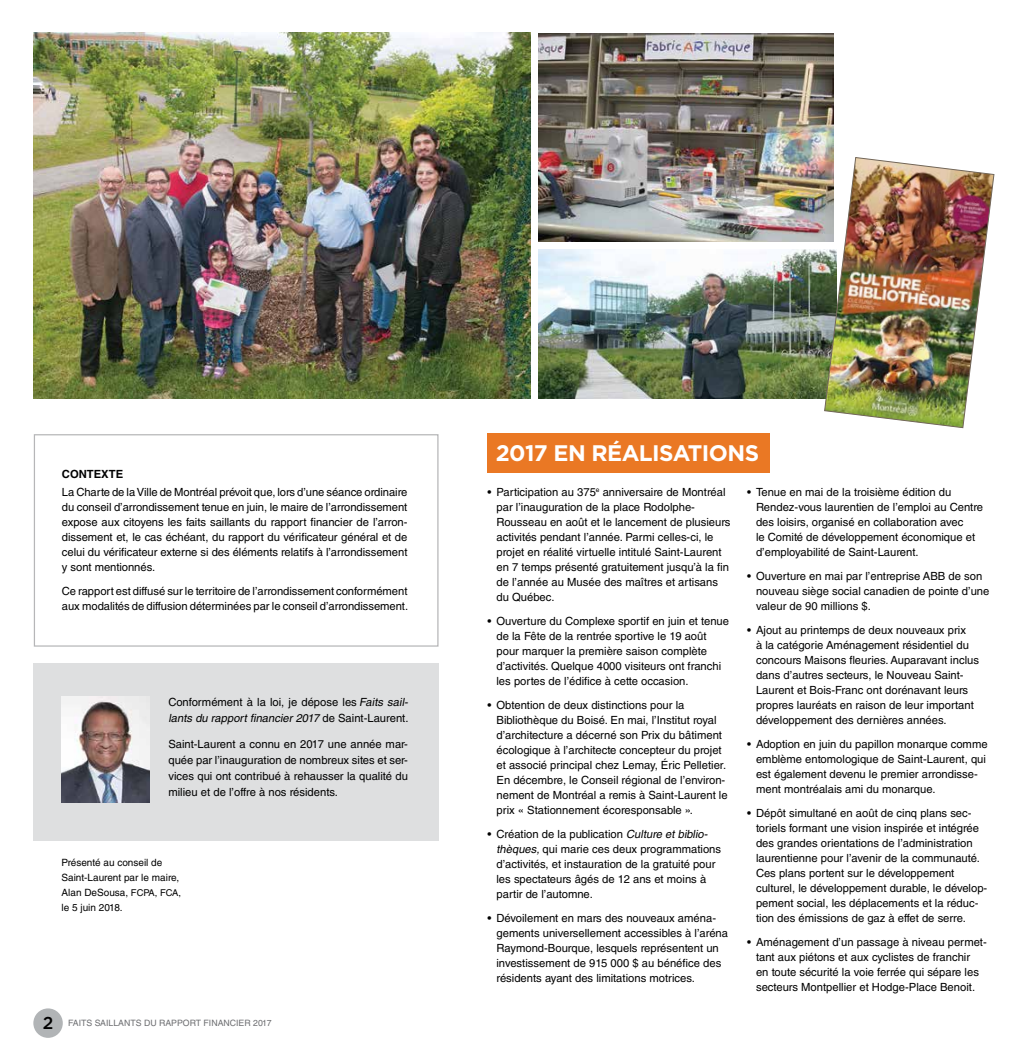
<style>
.page{position:relative;width:1024px;height:1058px;background:#fff}
.page>*{position:absolute;margin:0;border:0;box-sizing:border-box;transform-origin:0 0}
.t1{font:700 22.5px "Gotham";letter-spacing:-.025em;color:#fff}
.t2{font:11.25px/15px "Helvetica LT Std";color:#000}
.t3{font:700 11.25px "Helvetica LT";color:#000}
.t4{font:10px/15px "Helvetica LT Std";color:#000}
.t5{font:8.75px "Helvetica LT Std";color:#6d6e71}
.s1{font-style:italic}
.s2{font-size:9.38px}
.s3{font-family:"Gotham";font-weight:500;font-size:17.25px;color:#000}
</style>
<div class="page">
<div style="left:34px;top:663px;width:405px;height:177px;background:#dedfe0"></div>
<div style="left:487px;top:433px;width:283px;height:39px;background:#ea7824"></div>
<img style="left:62px;top:697px;width:87px;height:105px">
<img style="left:33px;top:33px;width:498px;height:365px">
<img style="left:538px;top:34px;width:295px;height:208px">
<img style="left:538px;top:249px;width:286px;height:149px">
<img style="left:824px;top:157px;width:170px;height:271px">
<div style="left:33px;top:1008px;width:30px;height:29px;background:#b1b4b6;border-radius:50%"></div>
<p class="t3" style="left:62px;top:467px;width:63px">CONTEXTE</p>
<p class="t2" style="left:62px;top:484px;width:347px;text-align:justify">La Charte de la Ville de Montréal prévoit que, lors d’une séance ordinaire du conseil d’arrondissement tenue en juin, le maire de l’arrondissement expose aux citoyens les faits saillants du rapport financier de l’arron&shy;dissement et, le cas échéant, du rapport du vérificateur général et de celui du vérificateur externe si des éléments relatifs à l’arrondissement y sont mentionnés.</p>
<p class="t2" style="left:62px;top:583px;width:348px">Ce rapport est diffusé sur le territoire de l’arrondissement conformément aux modalités de diffusion déterminées par le conseil d’arrondissement.</p>
<p class="t2" style="left:168px;top:694px;width:243px;line-height:16.2px">Conformément à la loi, je dépose les <span class="s1">Faits sail&shy;lants du rapport financier 2017</span> d e S a i n t - L a u re n t .</p>
<p class="t2" style="left:168px;top:735px;width:241px;line-height:16.2px;text-align:justify">Saint-Laurent a connu en 2017 une année mar&shy;quée par l’inauguration de nombreux sites et ser&shy;vices qui ont contribué à rehausser la qualité du milieu et de l’offre à nos résidents.</p>
<p class="t4" style="left:62px;top:855px;width:121px">Présenté au conseil de<br>Saint-Laurent par le maire,<br>Alan DeSousa, <span class="s2">FCPA, FCA, </span>le 5 juin 2018.</p>
<p class="t5" style="left:43px;top:1017px;width:230px"><span class="s3">2</span> FAITS SAILLANTS DU RAPPORT FINANCIER 2017</p>
<h1 class="t1" style="left:496px;top:438px;width:265px">2017 EN RÉALISATIONS</h1>
<p class="t2" style="left:496px;top:484px;width:236px;text-indent:-9px">• Participation au 375<sup>e</sup> anniversaire de Montréal par l’inauguration de la place Rodolphe-Rousseau en août et le lancement de plusieurs activités pendant l’année. Parmi celles-ci, le projet en réalité virtuelle intitulé Saint-Laurent en 7 temps présenté gratuitement jusqu’à la fin de l’année au Musée des maîtres et artisans du Québec.</p>
<p class="t2" style="left:496px;top:613px;width:234px;text-indent:-9px">• Ouverture du Complexe sportif en juin et tenue de la Fête de la rentrée sportive le 19 août pour marquer la première saison complète d’activités. Quelque 4000 visiteurs ont franchi les portes de l’édifice à cette occasion.</p>
<p class="t2" style="left:496px;top:697px;width:233px;text-indent:-9px">• Obtention de deux distinctions pour la Bibliothèque du Boisé. En mai, l’Institut royal d’architecture a décerné son Prix du bâtiment écologique à l’architecte concepteur du projet et associé principal chez Lemay, Éric Pelletier.<br>En décembre, le Conseil régional de l’environ&shy;nement de Montréal a remis à Saint-Laurent le prix « Stationnement écoresponsable ».</p>
<p class="t2" style="left:496px;top:826px;width:226px;text-indent:-9px">• Création de la publication <span class="s1">Culture et biblio&shy;thèques,</span> qui marie ces deux programmations d’activités, et instauration de la gratuité pour les spectateurs âgés de 12 ans et moins à partir de l’automne.</p>
<p class="t2" style="left:496px;top:910px;width:233px;text-indent:-9px">• Dévoilement en mars des nouveaux aména&shy;gements universellement accessibles à l’aréna Raymond-Bourque, lesquels représentent un investissement de 915 000 $ au bénéfice des résidents ayant des limitations motrices.</p>
<p class="t2" style="left:756px;top:484px;width:229px;text-indent:-9px">• Tenue en mai de la troisième édition du Rendez-vous laurentien de l’emploi au Centre des loisirs, organisé en collaboration avec<br>le Comité de développement économique et d’employabilité de Saint-Laurent.</p>
<p class="t2" style="left:756px;top:568px;width:235px;text-indent:-9px">• Ouverture en mai par l’entreprise ABB de son nouveau siège social canadien de pointe d’une valeur de 90 millions $.</p>
<p class="t2" style="left:756px;top:622px;width:224px;text-indent:-9px">• Ajout au printemps de deux nouveaux prix<br>à la catégorie Aménagement résidentiel du concours Maisons fleuries. Auparavant inclus dans d’autres secteurs, le Nouveau Saint-Laurent et Bois-Franc ont dorénavant leurs propres lauréats en raison de leur important développement des dernières années.</p>
<p class="t2" style="left:756px;top:736px;width:233px;text-indent:-9px">• Adoption en juin du papillon monarque comme emblème entomologique de Saint-Laurent, qui est également devenu le premier arrondisse&shy;ment montréalais ami du monarque.</p>
<p class="t2" style="left:756px;top:805px;width:233px;text-indent:-9px">• Dépôt simultané en août de cinq plans sec&shy;toriels formant une vision inspirée et intégrée des grandes orientations de l’administration laurentienne pour l’avenir de la communauté.<br>Ces plans portent sur le développement culturel, le développement durable, le dévelop&shy;pement social, les déplacements et la réduc&shy;tion des émissions de gaz à effet de serre.</p>
<p class="t2" style="left:756px;top:934px;width:232px;text-indent:-9px">• Aménagement d’un passage à niveau permet&shy;tant aux piétons et aux cyclistes de franchir<br>en toute sécurité la voie ferrée qui sépare les secteurs Montpellier et Hodge-Place Benoit.</p>
</div>
